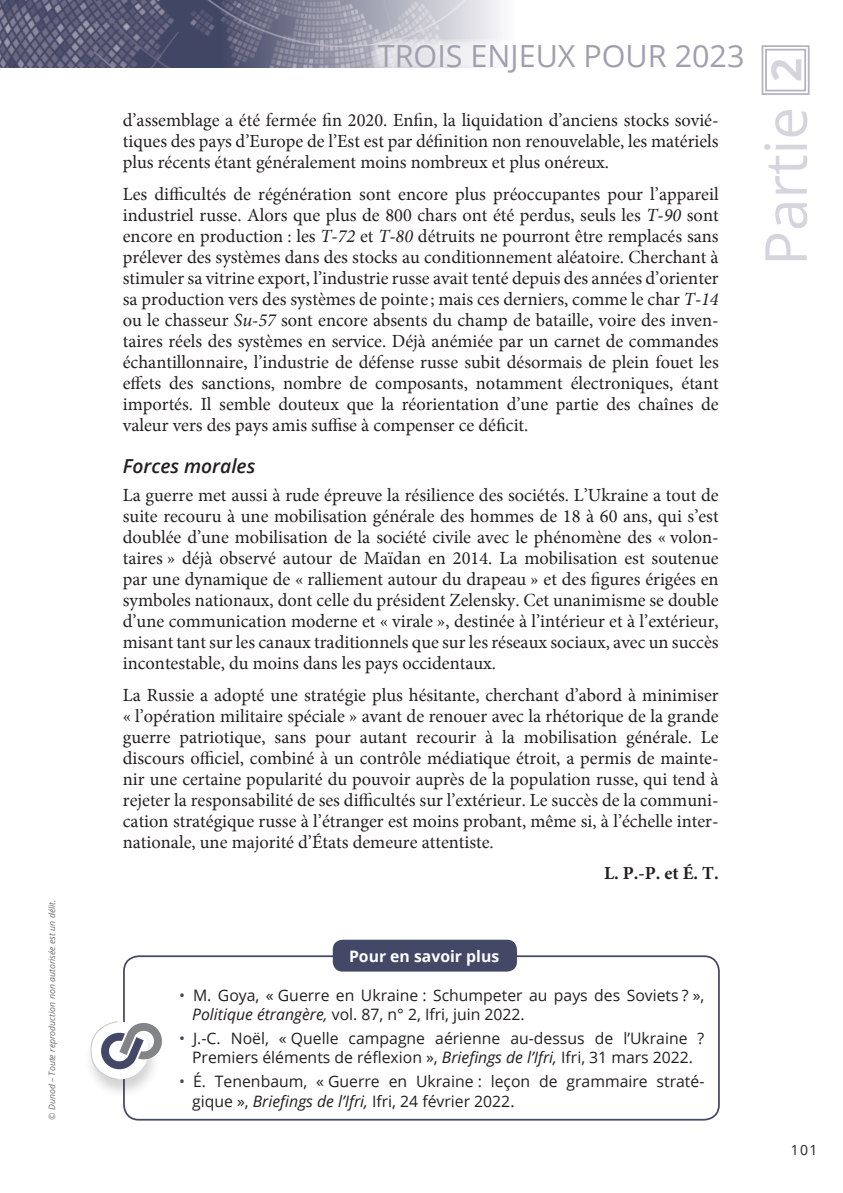
<style>
.page{position:relative;width:843px;height:1193px;background:#fff}
.page>*{position:absolute;margin:0;border:0;box-sizing:border-box;transform-origin:0 0}
.t1{font:58.1px "Open Sans";color:#d6d4dc}
.t2{font:30.45px "Open Sans";color:#a19faf}
.t3{font:italic 600 19.25px "Open Sans";color:#231f20}
.t4{font:18.38px/21px "Minion Pro";color:#231f20;text-align:justify}
.t5{font:700 18.38px "Minion Pro";color:#231f20}
.t6{font:15.75px/19.2px "Open Sans";color:#231f20}
.t7{font:700 15.75px "Open Sans";color:#fff}
.t8{font:14px "Open Sans";color:#231f20}
.t9{font:italic 8.75px "Open Sans";color:#6c6d70}
.s1{font-style:italic}
.s2{font-weight:700;font-size:42px}
.s3{color:#444867}
</style>
<div class="page">
<img style="left:0;top:0;width:197px;height:68px">
<svg style="left:197px;top:0;width:304px;height:68px;background:#9293a5"></svg>
<svg style="left:761px;top:45px;width:49px;height:50px"></svg>
<div style="left:764px;top:49px;width:41px;height:42px;border:2px solid #b5b2c0"></div>
<svg style="left:371px;top:39px;width:130px;height:29px;fill:#e7e8eb"></svg>
<div style="left:123px;top:955px;width:596px;height:165px;border:2px solid #444867;border-radius:15px"></div>
<div style="left:332px;top:940px;width:184px;height:31px;background:#444867;border-radius:10px"></div>
<div style="left:84px;top:1022px;width:77px;height:76px;background:#231f20;opacity:.2"></div>
<svg style="left:87px;top:1020px;width:75px;height:60px"></svg>
<p class="t9" style="left:46px;top:1120px;width:222px;rotate:-90deg">© Dunod – Toute reproduction non autorisée est un délit.</p>
<h2 class="t2" style="left:378px;top:35px;width:368px">TROIS ENJEUX POUR 2023</h2>
<p class="t4" style="left:123px;top:110px;width:597px">d’assemblage a été fermée fin 2020. Enfin, la liquidation d’anciens stocks sovié&shy;tiques des pays d’Europe de l’Est est par définition non renouvelable, les matériels plus récents étant généralement moins nombreux et plus onéreux.</p>
<p class="t4" style="left:123px;top:183px;width:597px">Les difficultés de régénération sont encore plus préoccupantes pour l’appareil industriel russe. Alors que plus de 800 chars ont été perdus, seuls les <span class="s1">T-90</span> sont encore en production : les <span class="s1">T-72</span> et <span class="s1">T-80</span> détruits ne pourront être remplacés sans prélever des systèmes dans des stocks au conditionnement aléatoire. Cherchant à stimuler sa vitrine export, l’industrie russe avait tenté depuis des années d’orienter sa production vers des systèmes de pointe ; mais ces derniers, comme le char <span class="s1">T-14 </span>ou le chasseur <span class="s1">Su-57</span> sont encore absents du champ de bataille, voire des inven&shy;taires réels des systèmes en service. Déjà anémiée par un carnet de commandes échantillonnaire, l’industrie de défense russe subit désormais de plein fouet les effets des sanctions, nombre de composants, notamment électroniques, étant importés. Il semble douteux que la réorientation d’une partie des chaînes de valeur vers des pays amis suffise à compenser ce déficit.</p>
<p class="t3" style="left:123px;top:452px;width:134px">Forces morales</p>
<p class="t4" style="left:123px;top:485px;width:597px">La guerre met aussi à rude épreuve la résilience des sociétés. L’Ukraine a tout de suite recouru à une mobilisation générale des hommes de 18 à 60 ans, qui s’est doublée d’une mobilisation de la société civile avec le phénomène des « volon&shy;taires » déjà observé autour de Maïdan en 2014. La mobilisation est soutenue par une dynamique de « ralliement autour du drapeau » et des figures érigées en symboles nationaux, dont celle du président Zelensky. Cet unanimisme se double d’une communication moderne et « virale », destinée à l’intérieur et à l’extérieur, misant tant sur les canaux traditionnels que sur les réseaux sociaux, avec un succès incontestable, du moins dans les pays occidentaux.</p>
<p class="t4" style="left:123px;top:684px;width:597px">La Russie a adopté une stratégie plus hésitante, cherchant d’abord à minimiser « l’opération militaire spéciale » avant de renouer avec la rhétorique de la grande guerre patriotique, sans pour autant recourir à la mobilisation générale. Le discours officiel, combiné à un contrôle médiatique étroit, a permis de mainte&shy;nir une certaine popularité du pouvoir auprès de la population russe, qui tend à rejeter la responsabilité de ses difficultés sur l’extérieur. Le succès de la communi&shy;cation stratégique russe à l’étranger est moins probant, même si, à l’échelle inter&shy;nationale, une majorité d’États demeure attentiste.</p>
<p class="t5" style="left:604px;top:860px;width:116px">L. P.-P. et É. T.</p>
<h1 class="t1" style="left:745px;top:266px;width:209px;rotate:-90deg">Partie <span class="s2">2</span></h1>
<p class="t7" style="left:349px;top:945px;width:152px">Pour en savoir plus</p>
<p class="t6" style="left:192px;top:985px;width:513px;text-indent:-13px"><span class="s3">•</span> M. Goya, « Guerre en Ukraine : Schumpeter au pays des Soviets ? »,<br><span class="s1">Politique étrangère,</span> vol. 87, n° 2, Ifri, juin 2022.</p>
<p class="t6" style="left:179px;top:1028px;width:526px;text-align:center"><span class="s3">•</span> J.-C. Noël, « Quelle campagne aérienne au-dessus de l’Ukraine ?<br>Premiers éléments de réflexion », <span class="s1">Briefings de l’Ifri,</span> Ifri, 31 mars 2022.</p>
<p class="t6" style="left:192px;top:1071px;width:513px;text-indent:-13px"><span class="s3">•</span> É. Tenenbaum, « Guerre en Ukraine : leçon de grammaire straté&shy;gique », <span class="s1">Briefings de l’Ifri,</span> Ifri, 24 février 2022.</p>
<p class="t8" style="left:790px;top:1141px;width:28px">101</p>
</div>
